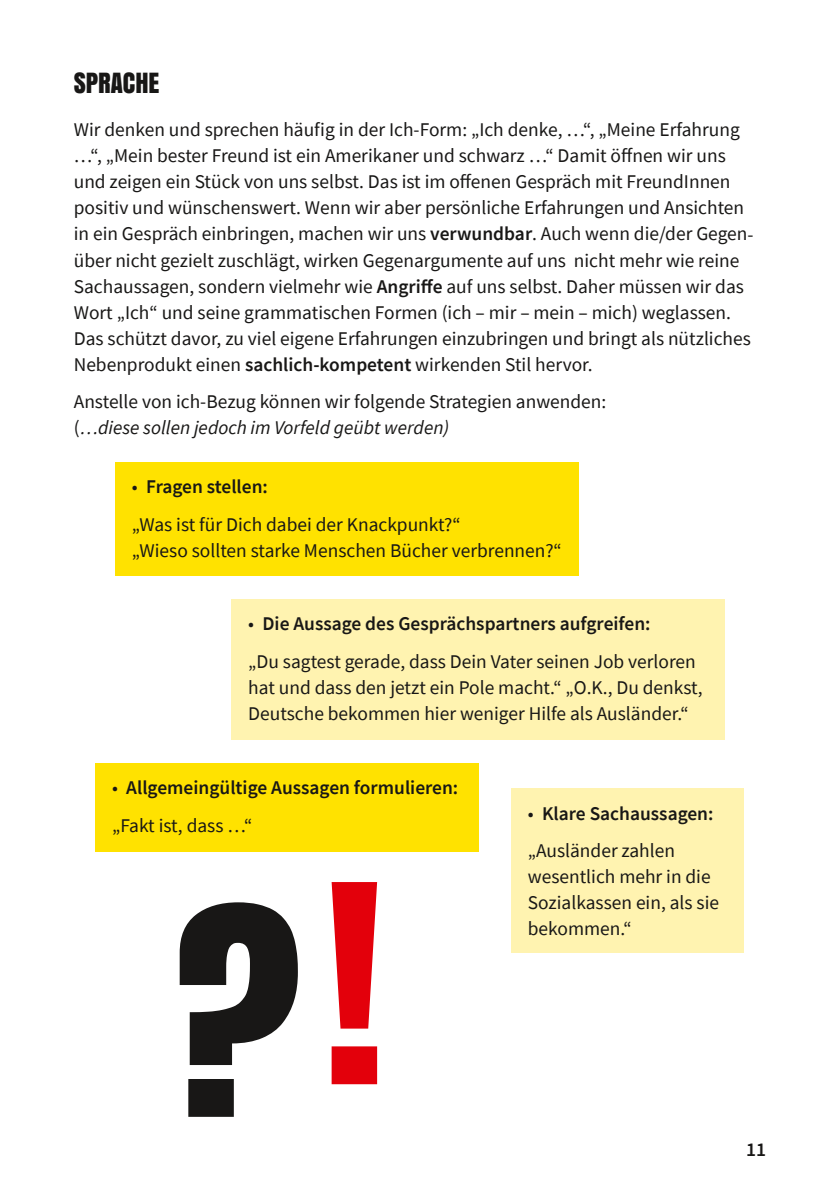
<style>
.page{position:relative;width:840px;height:1191px;background:#fff}
.page>*{position:absolute;margin:0;border:0;box-sizing:border-box;transform-origin:0 0}
.t1{font:260px "Anton";color:#181716}
.t2{font:26px "Anton";color:#181716}
.t3{font:19.4px/26px "Source Sans Pro";color:#181716}
.t4{font:600 19.4px/37.4px "Source Sans Pro";color:#181716}
.s1{font-weight:600}
.s2{font-style:italic}
.s3{font-weight:400}
.s4{color:#e3000b}
</style>
<div class="page">
<div style="left:115px;top:462px;width:463px;height:113px;background:#ffe200"></div>
<div style="left:231px;top:599px;width:493px;height:140px;background:#fff3b0"></div>
<div style="left:95px;top:763px;width:383px;height:88px;background:#ffe200"></div>
<div style="left:510px;top:788px;width:233px;height:165px;background:#fff3b0"></div>
<h2 class="t2" style="left:74px;top:63px;width:87px">SPRACHE</h2>
<p class="t3" style="left:74px;top:117px;width:681px">Wir denken und sprechen häufig in der Ich-Form: „Ich denke, …“, „Meine Erfahrung …“, „Mein bester Freund ist ein Amerikaner und schwarz …“ Damit öffnen wir uns und zeigen ein Stück von uns selbst. Das ist im offenen Gespräch mit FreundInnen positiv und wünschenswert. Wenn wir aber persönliche Erfahrungen und Ansichten in ein Gespräch einbringen, machen wir uns <span class="s1">verwundbar</span>. Auch wenn die/der Gegen&shy;über nicht gezielt zuschlägt, wirken Gegenargumente auf uns nicht mehr wie reine Sachaussagen, sondern vielmehr wie <span class="s1">Angriffe</span> auf uns selbst. Daher müssen wir das Wort „Ich“ und seine grammatischen Formen (ich – mir – mein – mich) weglassen.<br>Das schützt davor, zu viel eigene Erfahrungen einzubringen und bringt als nützliches Nebenprodukt einen <span class="s1">sachlich-kompetent</span> wirkenden Stil hervor.</p>
<p class="t3" style="left:74px;top:388px;width:533px">Anstelle von ich-Bezug können wir folgende Strategien anwenden: (<span class="s2">…diese sollen jedoch im Vorfeld geübt werden)</span></p>
<p class="t3" style="left:132px;top:468px;width:330px;line-height:37.4px">• <span class="s1">Fragen stellen:<br></span>„Was ist für Dich dabei der Knackpunkt?“</p>
<p class="t3" style="left:132px;top:537px;width:431px">„Wieso sollten starke Menschen Bücher verbrennen?“</p>
<p class="t3" style="left:248px;top:605px;width:448px;line-height:37.4px">• <span class="s1">Die Aussage des Gesprächspartners aufgreifen:<br></span>„Du sagtest gerade, dass Dein Vater seinen Job verloren</p>
<p class="t3" style="left:248px;top:674px;width:455px">hat und dass den jetzt ein Pole macht.“ „O.K., Du denkst,<br>Deutsche bekommen hier weniger Hilfe als Ausländer.“</p>
<p class="t4" style="left:112px;top:769px;width:347px"><span class="s3">•</span> Allgemeingültige Aussagen formulieren: <span class="s3">„Fakt ist, dass …“</span></p>
<h1 class="t1" style="left:171px;top:811px;width:216px">?<span class="s4">!</span></h1>
<p class="t4" style="left:527px;top:794px;width:187px"><span class="s3">•</span> Klare Sachaussagen: <span class="s3">„Ausländer zahlen</span></p>
<p class="t3" style="left:527px;top:863px;width:193px">wesentlich mehr in die<br>Sozialkassen ein, als sie bekommen.“</p>
<p class="t4" style="left:745px;top:1131px;width:21px">11</p>
</div>
